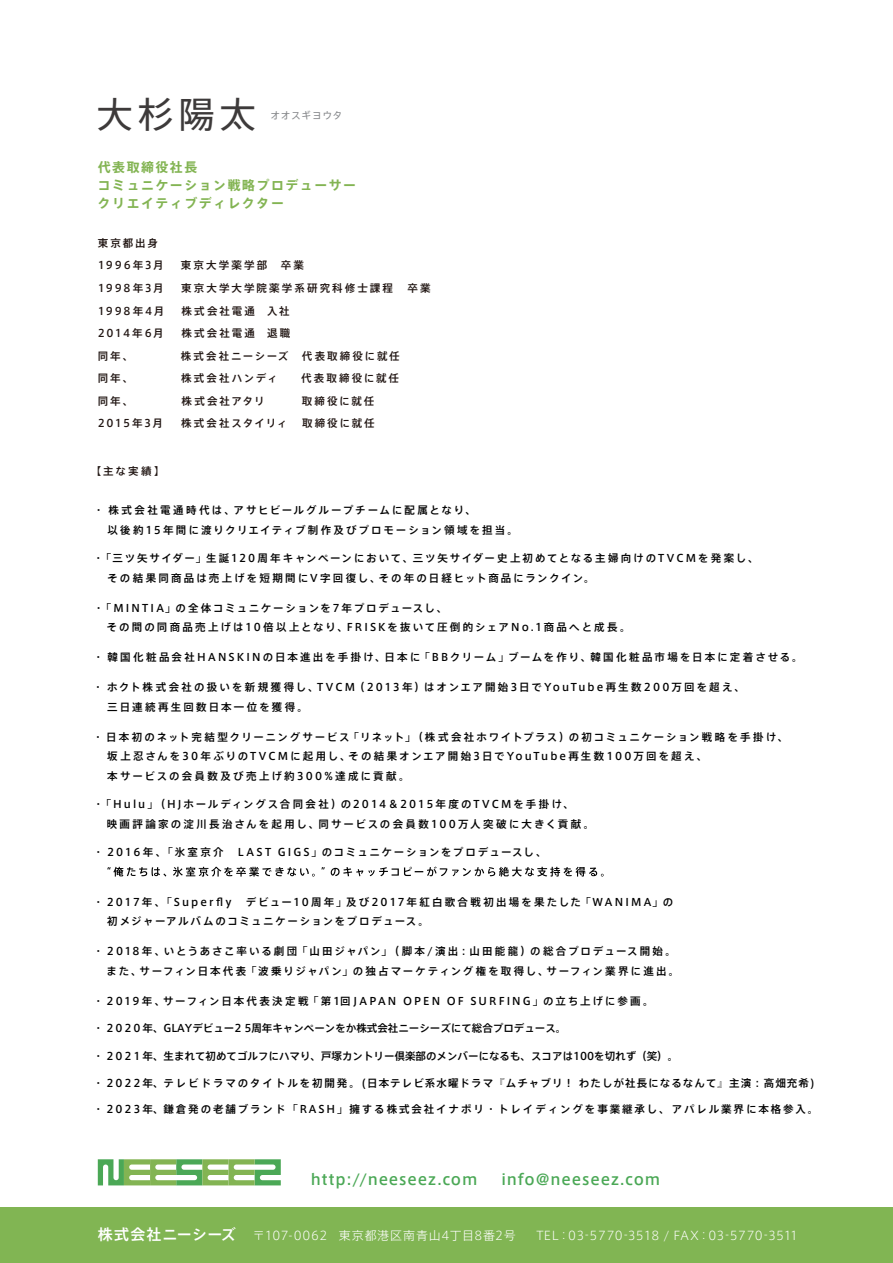
<style>
.page{position:relative;width:893px;height:1263px;background:#fff}
.page>*{position:absolute;margin:0;border:0;box-sizing:border-box;transform-origin:0 0}
.t1{font:36px "Axis Std";color:#3d3a3a}
.t2{font:500 15px "Axis Std";letter-spacing:.06em;color:#4ba856}
.t3{font:500 15px "Axis Std";letter-spacing:.04em;color:#fff}
.t4{font:700 12.9px/18px "Axis Std";letter-spacing:.12em;color:#83b453}
.t5{font:300 12px "Axis Std";letter-spacing:.03em;color:#fff}
.t6{font:300 12px "Axis Std";letter-spacing:.06em;color:#fff}
.t7{font:500 10.5px/19.5px "Axis Std";letter-spacing:.18em;color:#030303}
.t8{font:500 10.5px "Axis Std";letter-spacing:.2em;color:#030303}
.t9{font:500 10.5px "Axis Std";color:#030303}
.t10{font:500 10.5px "Axis Std";letter-spacing:.19em;color:#211613}
.t11{font:500 10.5px "Axis Std";letter-spacing:.1em;color:#030303}
.t12{font:500 10.5px "Axis Std";letter-spacing:.165em;color:#211613}
.t13{font:500 10.5px "Axis Std";letter-spacing:.14em;color:#211613}
.t14{font:500 10.5px "Axis Std";letter-spacing:.17em;color:#211613}
.t15{font:500 10.5px "Axis Std";letter-spacing:.21em;color:#211613}
.t16{font:500 10.5px "Axis Std";letter-spacing:.145em;color:#211613}
.t17{font:9.75px "Axis Std";letter-spacing:.065em;color:#86888b}
</style>
<div class="page">
<svg style="left:107px;top:866px;width:497px;height:10px"></svg>
<div style="left:0;top:1208px;width:893px;height:55px;background:#81b553"></div>
<svg style="left:98px;top:1159px;width:183px;height:26px"></svg>
<h1 class="t1" style="left:97px;top:87px;width:161px">大杉陽太</h1>
<p class="t17" style="left:270px;top:108px;width:74px">オオスギヨウタ</p>
<p class="t4" style="left:98px;top:157px;width:260px">代表取締役社長<br>コミュニケーション戦略プロデューサークリエイティブディレクター</p>
<p class="t10" style="left:98px;top:235px;width:62px">東京都出身</p>
<p class="t12" style="left:98px;top:258px;width:68px">1996年3月</p>
<p class="t10" style="left:181px;top:258px;width:125px">東京大学薬学部　卒業</p>
<p class="t12" style="left:98px;top:280px;width:67px">1998年3月</p>
<p class="t10" style="left:181px;top:280px;width:213px">東京大学大学院薬学系研究科修士課程</p>
<p class="t10" style="left:408px;top:280px;width:25px">卒業</p>
<p class="t14" style="left:98px;top:303px;width:68px">1998年4月</p>
<p class="t10" style="left:182px;top:303px;width:110px">株式会社電通 入社</p>
<p class="t16" style="left:98px;top:325px;width:67px">2014年6月</p>
<p class="t15" style="left:181px;top:325px;width:111px">株式会社電通 退職</p>
<p class="t10" style="left:98px;top:348px;width:49px">同年、　</p>
<p class="t12" style="left:181px;top:348px;width:109px">株式会社ニーシーズ</p>
<p class="t10" style="left:302px;top:348px;width:99px">代表取締役に就任</p>
<p class="t10" style="left:98px;top:370px;width:49px">同年、　</p>
<p class="t10" style="left:181px;top:370px;width:98px">株式会社ハンディ</p>
<p class="t10" style="left:301px;top:370px;width:99px">代表取締役に就任</p>
<p class="t10" style="left:98px;top:393px;width:49px">同年、　</p>
<p class="t14" style="left:182px;top:393px;width:85px">株式会社アタリ</p>
<p class="t10" style="left:302px;top:393px;width:74px">取締役に就任</p>
<p class="t13" style="left:98px;top:415px;width:67px">2015年3月</p>
<p class="t13" style="left:181px;top:415px;width:108px">株式会社スタイリィ</p>
<p class="t10" style="left:302px;top:415px;width:86px">取締役に就任　</p>
<p class="t10" style="left:91px;top:463px;width:75px">【主な実績】</p>
<p class="t7" style="left:108px;top:500px;width:412px;text-indent:-14px">・株式会社電通時代は、アサヒビールグループチームに配属となり、<br>以後約15年間に渡りクリエイティブ制作及びプロモーション領域を担当。</p>
<p class="t7" style="left:108px;top:548px;width:653px;text-indent:-14px">・「三ツ矢サイダー」生誕120周年キャンペーンにおいて、三ツ矢サイダー史上初めてとなる主婦向けのTVCMを発案し、その結果同商品は売上げを短期間にV字回復し、その年の日経ヒット商品にランクイン。</p>
<p class="t7" style="left:107px;top:597px;width:525px;text-indent:-13px">・「MINTIA」の全体コミュニケーションを7年プロデュースし、<br>その間の同商品売上げは10倍以上となり、FRISKを抜いて圧倒的シェアNo.1商品へと成長。</p>
<p class="t8" style="left:93px;top:649px;width:711px">・韓国化粧品会社HANSKINの日本進出を手掛け、日本に「BBクリーム」ブームを作り、韓国化粧品市場を日本に定着させる。</p>
<p class="t7" style="left:107px;top:677px;width:639px;text-indent:-14px">・ホクト株式会社の扱いを新規獲得し、TVCM（2013年）はオンエア開始3日でYouTube再生数200万回を超え、三日連続再生回数日本一位を獲得。</p>
<p class="t7" style="left:107px;top:726px;width:682px;text-indent:-14px">・日本初のネット完結型クリーニングサービス「リネット」（株式会社ホワイトプラス）の初コミュニケーション戦略を手掛け、坂上忍さんを30年ぶりのTVCMに起用し、その結果オンエア開始3日でYouTube再生数100万回を超え、<br>本サービスの会員数及び売上げ約300%達成に貢献。</p>
<p class="t7" style="left:107px;top:794px;width:489px;text-indent:-14px">・「Hulu」（HJホールディングス合同会社）の2014＆2015年度のTVCMを手掛け、<br>映画評論家の淀川長治さんを起用し、同サービスの会員数100万人突破に大きく貢献。</p>
<p class="t7" style="left:93px;top:842px;width:455px">・ 2016年、「氷室京介　LAST GIGS」のコミュニケーションをプロデュースし、</p>
<p class="t7" style="left:107px;top:891px;width:567px;text-indent:-14px">・ 2017年、「Superfly　デビュー10周年」及び2017年紅白歌合戦初出場を果たした「WANIMA」の初メジャーアルバムのコミュニケーションをプロデュース。</p>
<p class="t7" style="left:107px;top:941px;width:574px;text-indent:-13px">・ 2018年、いとうあさこ率いる劇団「山田ジャパン」（脚本/演出：山田能龍）の総合プロデュース開始。また、サーフィン日本代表「波乗りジャパン」の独占マーケティング権を取得し、サーフィン業界に進出。</p>
<p class="t8" style="left:93px;top:993px;width:562px">・2019年、サーフィン日本代表決定戦「第1回 JAPAN OPEN OF SURFING」の立ち上げに参画。</p>
<p class="t9" style="left:93px;top:1020px;width:475px">・ 2 0 2 0 年、GLAYデビュー2 5周年キャンペーンをか株式会社ニーシーズにて総合プロデュース。</p>
<p class="t9" style="left:93px;top:1048px;width:587px">・ 2 0 2 1 年、生まれて初めてゴルフにハマり、戸塚カントリー倶楽部のメンバーになるも、スコアは100を切れず（笑）。</p>
<p class="t11" style="left:93px;top:1075px;width:723px">・ 2022年、テレビドラマのタイトルを初開発。(日本テレビ系水曜ドラマ『ムチャブリ！ わたしが社長になるなんて』主演：高畑充希)</p>
<p class="t7" style="left:93px;top:1098px;width:727px">・2023年、鎌倉発の老舗ブランド「RASH」擁する株式会社イナポリ・トレイディングを事業継承し、アパレル業界に本格参入。</p>
<h2 class="t2" style="left:311px;top:1168px;width:168px">http://neeseez.com</h2>
<h2 class="t2" style="left:501px;top:1168px;width:160px">info@neeseez.com</h2>
<h2 class="t3" style="left:98px;top:1223px;width:140px">株式会社ニーシーズ</h2>
<p class="t5" style="left:536px;top:1226px;width:263px">TEL：03-5770-3518 / FAX：03-5770-3511</p>
<p class="t6" style="left:253px;top:1226px;width:264px">〒107-0062 東京都港区南青山4丁目8番2号</p>
</div>
